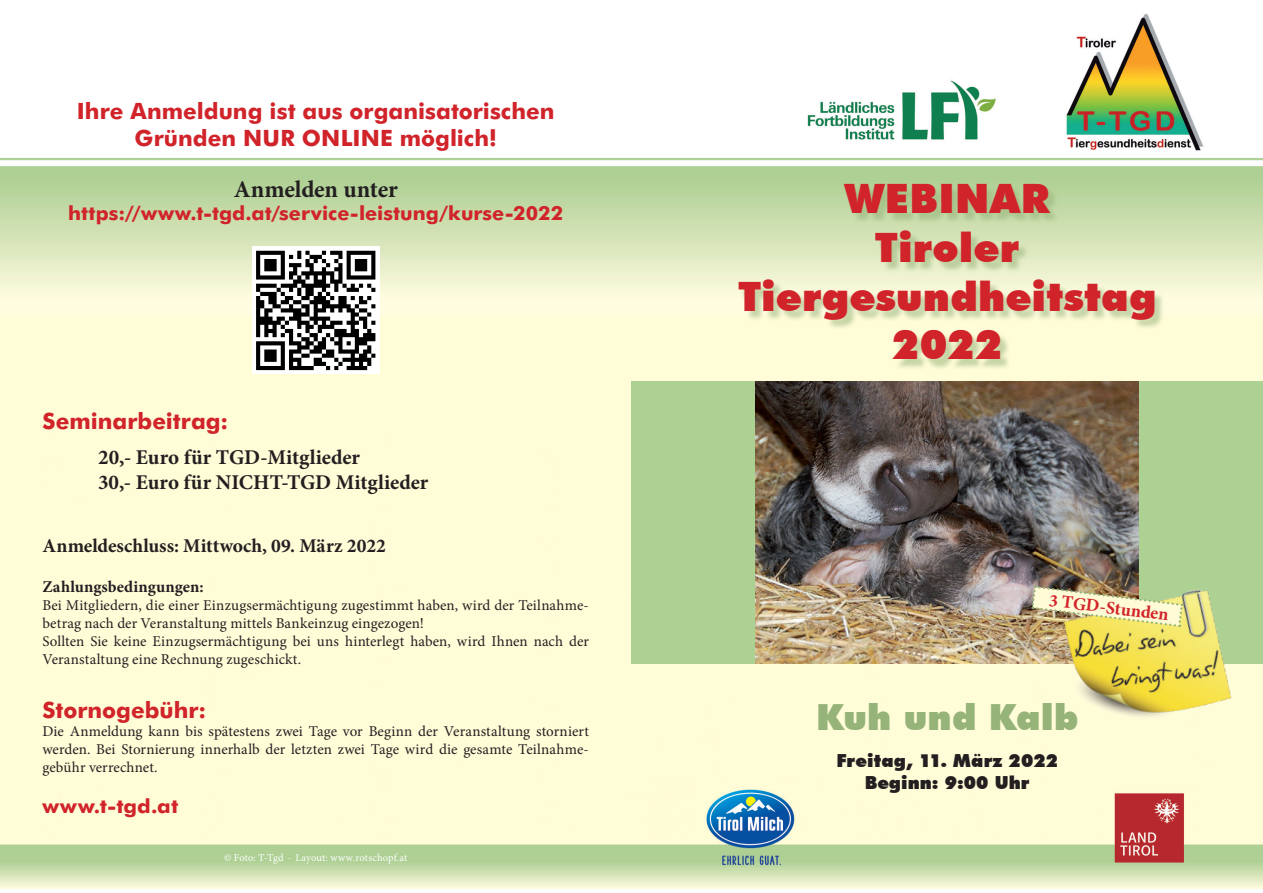
<style>
.page{position:relative;width:1263px;height:893px;background:#fff}
.page>*{position:absolute;margin:0;border:0;box-sizing:border-box;transform-origin:0 0}
.t1{font:900 40.5px/48.6px "Futura BT";letter-spacing:.005em;color:#d1232a;text-align:center}
.t2{font:900 36px "Futura BT";letter-spacing:.005em;color:#96b379}
.t3{font:700 24px "Minion Pro";letter-spacing:-.01em;color:#231f20}
.t4{font:700 22.5px/27px "Futura BT";color:#d1232a;text-align:center}
.t5{font:700 21px/25.2px "Minion Pro";color:#231f20}
.t6{font:700 19.5px "Futura BT";color:#d1232a}
.t7{font:700 19.5px "Minion Pro";color:#231f20}
.t8{font:700 19.5px "Futura BT";color:#d1232a;scale:1.06 1}
.t9{font:900 18px/21.6px "Futura BT";letter-spacing:.005em;color:#231f20;text-align:center}
.t10{font:700 18px "Minion Pro";color:#d1232a}
.t11{font:700 16.5px "Minion Pro";letter-spacing:.005em;color:#231f20}
.t12{font:15px/18px "Minion Pro";letter-spacing:.005em;color:#231f20}
.t13{font:10.5px "Minion Pro";letter-spacing:.005em;color:#fff}
</style>
<div class="page">
<img style="left:0;top:14px;width:1263px;height:875px">
<div style="left:631px;top:381px;width:632px;height:283px;background:#add093"></div>
<div style="left:740px;top:186px;width:425px;height:184px;background:#96b379;opacity:.53"></div>
<img style="left:756px;top:381px;width:382px;height:283px">
<img style="left:1043px;top:564px;width:213px;height:216px">
<img style="left:1030px;top:585px;width:154px;height:43px">
<div style="left:252px;top:247px;width:127px;height:127px;background:linear-gradient(to right,#fff,#fff)"></div>
<svg style="left:256px;top:251px;width:119px;height:119px"></svg>
<h3 class="t4" style="left:77px;top:98px;width:479px">Ihre Anmeldung ist aus organisatorischen<br>Gründen NUR ONLINE möglich!</h3>
<h3 class="t3" style="left:234px;top:172px;width:166px">Anmelden unter</h3>
<h3 class="t6" style="left:68px;top:201px;width:496px">https://www.t-tgd.at/service-leistung/kurse-2022</h3>
<h3 class="t4" style="left:43px;top:408px;width:187px">Seminarbeitrag:</h3>
<h3 class="t5" style="left:98px;top:444px;width:332px">20,- Euro für TGD-Mitglieder<br>30,- Euro für NICHT-TGD Mitglieder</h3>
<h3 class="t7" style="left:43px;top:532px;width:345px">Anmeldeschluss: Mittwoch, 09. März 2022</h3>
<p class="t11" style="left:43px;top:575px;width:163px">Zahlungsbedingungen:</p>
<p class="t12" style="left:43px;top:596px;width:548px">Bei Mitgliedern, die einer Einzugsermächtigung zugestimmt haben, wird der Teilnahme&shy;betrag nach der Veranstaltung mittels Bankeinzug eingezogen!<br>Sollten Sie keine Einzugsermächtigung bei uns hinterlegt haben, wird Ihnen nach der Veranstaltung eine Rechnung zugeschickt.</p>
<h3 class="t4" style="left:43px;top:696px;width:165px">Stornogebühr:</h3>
<p class="t12" style="left:43px;top:722px;width:548px;text-align:justify">Die Anmeldung kann bis spätestens zwei Tage vor Beginn der Veranstaltung storniert werden. Bei Stornierung innerhalb der letzten zwei Tage wird die gesamte Teilnahme&shy;gebühr verrechnet.</p>
<h3 class="t8" style="left:43px;top:794px;width:130px">www.t-tgd.at</h3>
<p class="t13" style="left:224px;top:851px;width:185px">© Foto: T-Tgd · Layout: www.rotschopf.at</p>
<h1 class="t1" style="left:738px;top:174px;width:420px">WEBINAR<br>Tiroler<br>Tiergesundheitstag<br>2022</h1>
<p class="t10" style="left:1050px;top:587px;width:122px;rotate:7deg">3 TGD-Stunden</p>
<h2 class="t2" style="left:816px;top:696px;width:264px">Kuh und Kalb</h2>
<p class="t9" style="left:836px;top:749px;width:223px">Freitag, 11. März 2022<br>Beginn: 9:00 Uhr</p>
</div>
